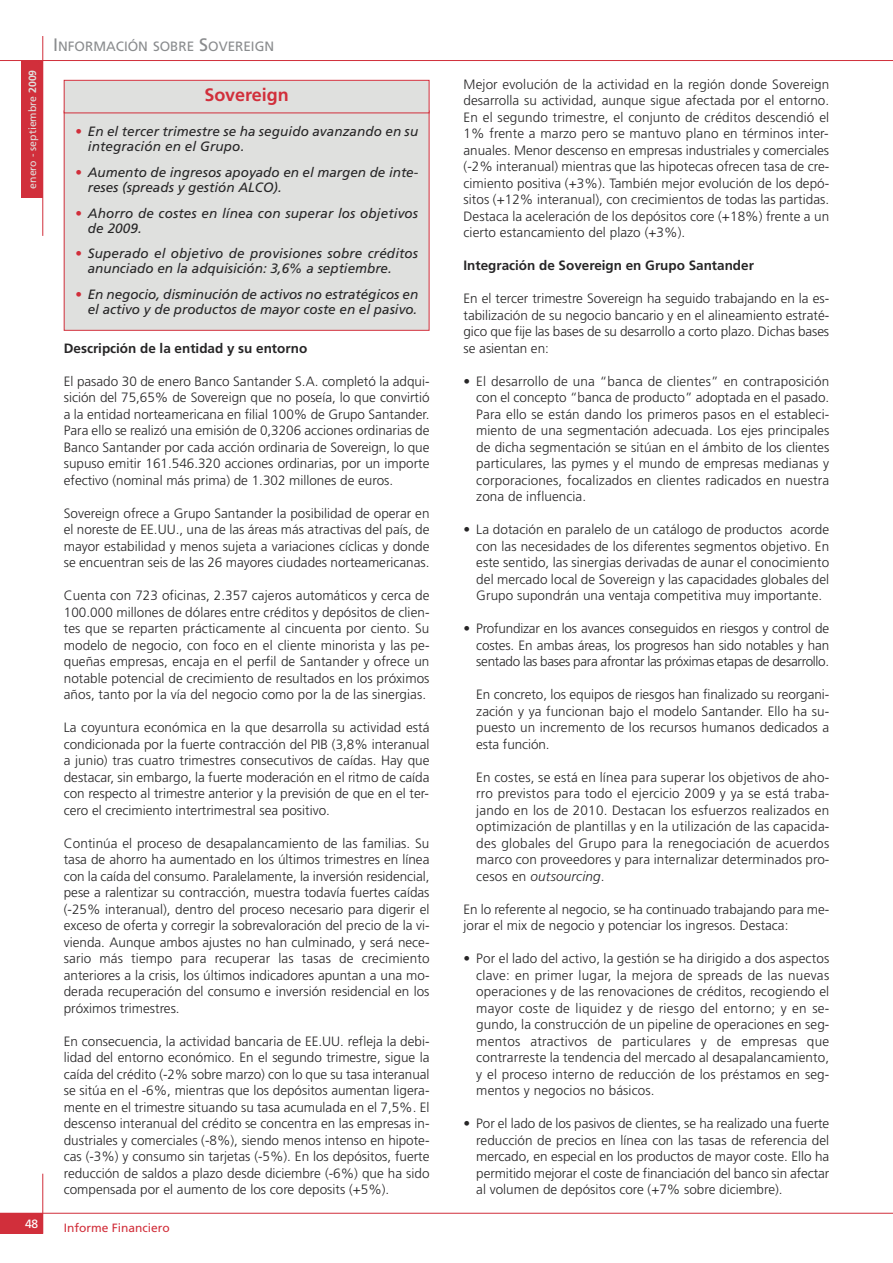
<style>
.page{position:relative;width:893px;height:1263px;background:#fff}
.page>*{position:absolute;margin:0;border:0;box-sizing:border-box;transform-origin:0 0}
.t1{font:700 18px "Frutiger";color:#d12f3b}
.t2{font:300 13.5px/16.5px "Frutiger";color:#272627;text-align:justify}
.t3{font:italic 13.5px/15px "Frutiger";color:#272627}
.t4{font:700 13.5px "Frutiger";color:#272627}
.t5{font:13.5px "Frutiger";color:#8a8c8e}
.t6{font:12px "Frutiger";color:#d12f3b}
.t7{font:12px "Frutiger";color:#fff}
.t8{font:10.5px "Frutiger";color:#dfe0de}
.s1{font-weight:700}
.s2{font-size:18px}
.s3{color:#d12f3b}
.s4{font-style:italic}
</style>
<div class="page">
<hr style="left:43px;top:36px;width:1px;height:200px;background:#d12f3b">
<hr style="left:43px;top:1174px;width:1px;height:60px;background:#d12f3b">
<hr style="left:0;top:60px;width:893px;height:1px;background:#d12f3b">
<hr style="left:0;top:1213px;width:893px;height:1px;background:#d12f3b">
<div style="left:21px;top:61px;width:22px;height:137px;background:#d12f3b"></div>
<div style="left:0;top:1213px;width:43px;height:21px;background:#d12f3b"></div>
<div style="left:65px;top:111px;width:364px;height:219px;background:#dfe0de"></div>
<div style="left:65px;top:81px;width:364px;height:32px;background:#dfe0de"></div>
<div style="left:64px;top:80px;width:365px;height:33px;border:1px solid #d12f3b"></div>
<p class="t8" style="left:28px;top:189px;width:120px;rotate:-90deg">enero - septiembre <span class="s1">2009</span></p>
<p class="t7" style="left:25px;top:1219px;width:15px">48</p>
<p class="t5" style="left:53px;top:41px;width:223px"><span class="s2">I</span>NFORMACIÓN SOBRE <span class="s2">S</span>OVEREIGN</p>
<h1 class="t1" style="left:204px;top:88px;width:86px">Sovereign</h1>
<p class="t3" style="left:88px;top:125px;width:332px;text-indent:-13px"><span class="s3">•</span> En el tercer trimestre se ha seguido avanzando en su integración en el Grupo.</p>
<p class="t3" style="left:88px;top:166px;width:332px;text-indent:-13px"><span class="s3">•</span> Aumento de ingresos apoyado en el margen de inte&shy;reses (spreads y gestión ALCO).</p>
<p class="t3" style="left:88px;top:207px;width:332px;text-indent:-13px"><span class="s3">•</span> Ahorro de costes en línea con superar los objetivos de 2009.</p>
<p class="t3" style="left:88px;top:247px;width:332px;text-indent:-13px"><span class="s3">•</span> Superado el objetivo de provisiones sobre créditos anunciado en la adquisición: 3,6% a septiembre.</p>
<p class="t3" style="left:75px;top:288px;width:345px;text-align:right"><span class="s3">•</span> En negocio, disminución de activos no estratégicos en el activo y de productos de mayor coste en el pasivo.</p>
<p class="t4" style="left:64px;top:343px;width:245px">Descripción de la entidad y su entorno</p>
<p class="t2" style="left:64px;top:374px;width:367px">El pasado 30 de enero Banco Santander S.A. completó la adqui&shy;sición del 75,65% de Sovereign que no poseía, lo que convirtió a la entidad norteamericana en filial 100% de Grupo Santander.<br>Para ello se realizó una emisión de 0,3206 acciones ordinarias de Banco Santander por cada acción ordinaria de Sovereign, lo que supuso emitir 161.546.320 acciones ordinarias, por un importe efectivo (nominal más prima) de 1.302 millones de euros.</p>
<p class="t2" style="left:64px;top:506px;width:367px">Sovereign ofrece a Grupo Santander la posibilidad de operar en el noreste de EE.UU., una de las áreas más atractivas del país, de mayor estabilidad y menos sujeta a variaciones cíclicas y donde se encuentran seis de las 26 mayores ciudades norteamericanas.</p>
<p class="t2" style="left:64px;top:588px;width:367px">Cuenta con 723 oficinas, 2.357 cajeros automáticos y cerca de 100.000 millones de dólares entre créditos y depósitos de clien&shy;tes que se reparten prácticamente al cincuenta por ciento. Su modelo de negocio, con foco en el cliente minorista y las pe&shy;queñas empresas, encaja en el perfil de Santander y ofrece un notable potencial de crecimiento de resultados en los próximos años, tanto por la vía del negocio como por la de las sinergias.</p>
<p class="t2" style="left:64px;top:720px;width:367px">La coyuntura económica en la que desarrolla su actividad está condicionada por la fuerte contracción del PIB (3,8% interanual a junio) tras cuatro trimestres consecutivos de caídas. Hay que destacar, sin embargo, la fuerte moderación en el ritmo de caída con respecto al trimestre anterior y la previsión de que en el ter&shy;cero el crecimiento intertrimestral sea positivo.</p>
<p class="t2" style="left:64px;top:836px;width:367px">Continúa el proceso de desapalancamiento de las familias. Su tasa de ahorro ha aumentado en los últimos trimestres en línea con la caída del consumo. Paralelamente, la inversión residencial, pese a ralentizar su contracción, muestra todavía fuertes caídas (-25% interanual), dentro del proceso necesario para digerir el exceso de oferta y corregir la sobrevaloración del precio de la vi&shy;vienda. Aunque ambos ajustes no han culminado, y será nece&shy;sario más tiempo para recuperar las tasas de crecimiento anteriores a la crisis, los últimos indicadores apuntan a una mo&shy;derada recuperación del consumo e inversión residencial en los próximos trimestres.</p>
<p class="t2" style="left:64px;top:1034px;width:367px">En consecuencia, la actividad bancaria de EE.UU. refleja la debi&shy;lidad del entorno económico. En el segundo trimestre, sigue la caída del crédito (-2% sobre marzo) con lo que su tasa interanual se sitúa en el -6%, mientras que los depósitos aumentan ligera&shy;mente en el trimestre situando su tasa acumulada en el 7,5%. El descenso interanual del crédito se concentra en las empresas in&shy;dustriales y comerciales (-8%), siendo menos intenso en hipote&shy;cas (-3%) y consumo sin tarjetas (-5%). En los depósitos, fuerte reducción de saldos a plazo desde diciembre (-6%) que ha sido compensada por el aumento de los core deposits (+5%).</p>
<p class="t6" style="left:64px;top:1223px;width:107px">Informe Financiero</p>
<p class="t2" style="left:463px;top:77px;width:367px">Mejor evolución de la actividad en la región donde Sovereign desarrolla su actividad, aunque sigue afectada por el entorno.<br>En el segundo trimestre, el conjunto de créditos descendió el 1% frente a marzo pero se mantuvo plano en términos inter&shy;anuales. Menor descenso en empresas industriales y comerciales (-2% interanual) mientras que las hipotecas ofrecen tasa de cre&shy;cimiento positiva (+3%). También mejor evolución de los depó&shy;sitos (+12% interanual), con crecimientos de todas las partidas.<br>Destaca la aceleración de los depósitos core (+18%) frente a un cierto estancamiento del plazo (+3%).</p>
<p class="t4" style="left:463px;top:260px;width:292px">Integración de Sovereign en Grupo Santander</p>
<p class="t2" style="left:463px;top:291px;width:367px">En el tercer trimestre Sovereign ha seguido trabajando en la es&shy;tabilización de su negocio bancario y en el alineamiento estraté&shy;gico que fije las bases de su desarrollo a corto plazo. Dichas bases se asientan en:</p>
<p class="t2" style="left:476px;top:374px;width:354px;text-indent:-13px">• El desarrollo de una “banca de clientes” en contraposición con el concepto “banca de producto” adoptada en el pasado.<br>Para ello se están dando los primeros pasos en el estableci&shy;miento de una segmentación adecuada. Los ejes principales de dicha segmentación se sitúan en el ámbito de los clientes particulares, las pymes y el mundo de empresas medianas y corporaciones, focalizados en clientes radicados en nuestra zona de influencia.</p>
<p class="t2" style="left:476px;top:522px;width:354px;text-indent:-13px">• La dotación en paralelo de un catálogo de productos acorde con las necesidades de los diferentes segmentos objetivo. En este sentido, las sinergias derivadas de aunar el conocimiento del mercado local de Sovereign y las capacidades globales del Grupo supondrán una ventaja competitiva muy importante.</p>
<p class="t2" style="left:476px;top:621px;width:354px;text-indent:-13px">• Profundizar en los avances conseguidos en riesgos y control de costes. En ambas áreas, los progresos han sido notables y han sentado las bases para afrontar las próximas etapas de desarrollo.</p>
<p class="t2" style="left:476px;top:687px;width:354px">En concreto, los equipos de riesgos han finalizado su reorgani&shy;zación y ya funcionan bajo el modelo Santander. Ello ha su&shy;puesto un incremento de los recursos humanos dedicados a esta función.</p>
<p class="t2" style="left:476px;top:770px;width:355px">En costes, se está en línea para superar los objetivos de aho&shy;rro previstos para todo el ejercicio 2009 y ya se está traba&shy;jando en los de 2010. Destacan los esfuerzos realizados en optimización de plantillas y en la utilización de las capacida&shy;des globales del Grupo para la renegociación de acuerdos marco con proveedores y para internalizar determinados pro&shy;cesos en <span class="s4">outsourcing</span>.</p>
<p class="t2" style="left:464px;top:902px;width:367px">En lo referente al negocio, se ha continuado trabajando para me&shy;jorar el mix de negocio y potenciar los ingresos. Destaca:</p>
<p class="t2" style="left:476px;top:951px;width:355px;text-indent:-13px">• Por el lado del activo, la gestión se ha dirigido a dos aspectos clave: en primer lugar, la mejora de spreads de las nuevas operaciones y de las renovaciones de créditos, recogiendo el mayor coste de liquidez y de riesgo del entorno; y en se&shy;gundo, la construcción de un pipeline de operaciones en seg&shy;mentos atractivos de particulares y de empresas que contrarreste la tendencia del mercado al desapalancamiento, y el proceso interno de reducción de los préstamos en seg&shy;mentos y negocios no básicos.</p>
<p class="t2" style="left:476px;top:1116px;width:354px;text-indent:-13px">• Por el lado de los pasivos de clientes, se ha realizado una fuerte reducción de precios en línea con las tasas de referencia del mercado, en especial en los productos de mayor coste. Ello ha permitido mejorar el coste de financiación del banco sin afectar al volumen de depósitos core (+7% sobre diciembre).</p>
</div>
